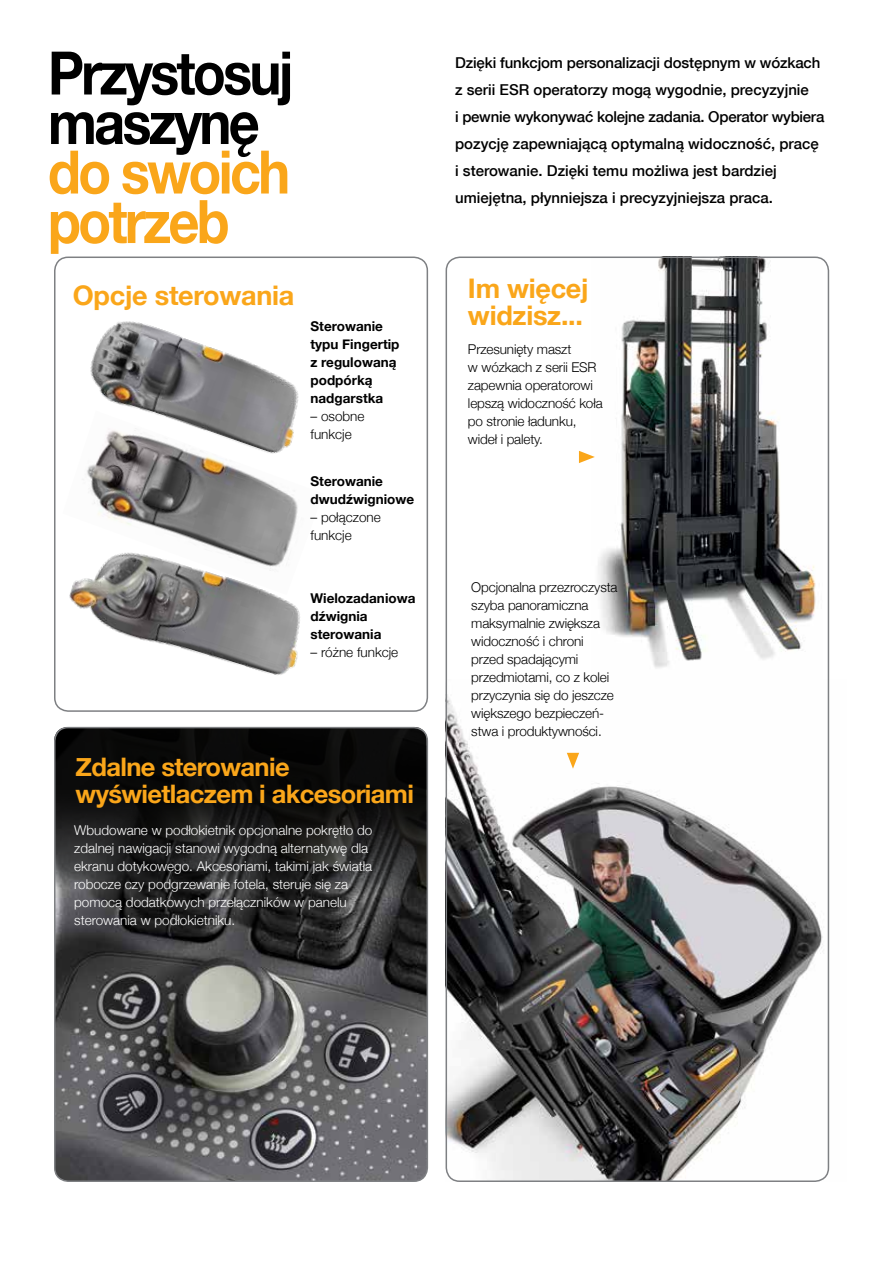
<style>
.page{position:relative;width:893px;height:1263px;background:#fff}
.page>*{position:absolute;margin:0;border:0;box-sizing:border-box;transform-origin:0 0}
.t1{font:700 60px/49.5px "Helvetica Neue";letter-spacing:-.05em;color:#000;scale:.9 1}
.t2{font:700 60px/49.5px "Helvetica Neue";letter-spacing:-.05em;color:#faa61a;scale:.9 1}
.t3{font:700 27px/27px "Helvetica Neue";letter-spacing:-.01em;color:#faa61a}
.t4{font:700 25.5px/27px "Helvetica Neue";letter-spacing:-.025em;color:#faa61a}
.t5{font:500 15px/27px "Helvetica Neue";color:#000}
.t6{font:300 13.5px/18px "Helvetica Neue";letter-spacing:-.01em;color:#000}
.t7{font:300 13.5px/18px "Helvetica Neue";color:#fff}
.t8{font:700 13.5px/18px "Helvetica Neue";color:#000}
</style>
<div class="page">
<img style="left:591px;top:256px;width:231px;height:412px">
<img style="left:446px;top:679px;width:384px;height:502px">
<div style="left:446px;top:257px;width:383px;height:925px;border:2px solid #7e8083;border-radius:14px"></div>
<img style="left:56px;top:1151px;width:370px;height:30px">
<svg style="left:54px;top:727px;width:375px;height:424px;background:#3d3d3e"></svg>
<div style="left:54px;top:727px;width:374px;height:455px;border:2px solid #7e8083;border-radius:14px"></div>
<div style="left:54px;top:257px;width:374px;height:455px;border:2px solid #7e8083;border-radius:14px"></div>
<img style="left:90px;top:321px;width:209px;height:90px">
<img style="left:86px;top:411px;width:212px;height:111px">
<img style="left:58px;top:522px;width:242px;height:185px">
<svg style="left:567px;top:753px;width:12px;height:16px"></svg>
<svg style="left:579px;top:451px;width:16px;height:12px"></svg>
<h1 class="t1" style="left:48px;top:47px;width:275px">Przystosuj maszynę</h1>
<h1 class="t2" style="left:48px;top:146px;width:271px">do swoich potrzeb</h1>
<h2 class="t3" style="left:73px;top:282px;width:223px">Opcje sterowania</h2>
<p class="t8" style="left:310px;top:316px;width:90px">Sterowanie typu Fingertip z regulowaną podpórką nadgarstka</p>
<p class="t6" style="left:310px;top:406px;width:56px">– osobne funkcje</p>
<p class="t8" style="left:310px;top:472px;width:105px">Sterowanie dwudźwigniowe</p>
<p class="t6" style="left:310px;top:508px;width:72px">– połączone funkcje</p>
<p class="t8" style="left:310px;top:588px;width:106px">Wielozadaniowa dźwignia sterowania</p>
<p class="t6" style="left:310px;top:642px;width:89px">– różne funkcje</p>
<h3 class="t4" style="left:76px;top:752px;width:340px">Zdalne sterowanie wyświetlaczem i akcesoriami</h3>
<p class="t7" style="left:74px;top:820px;width:300px">Wbudowane w podłokietnik opcjonalne pokrętło do zdalnej nawigacji stanowi wygodną alternatywę dla ekranu dotykowego. Akcesoriami, takimi jak światła robocze czy podgrzewanie fotela, steruje się za pomocą dodatkowych przełączników w panelu sterowania w podłokietniku.</p>
<p class="t5" style="left:455px;top:49px;width:371px">Dzięki funkcjom personalizacji dostępnym w wózkach z serii ESR operatorzy mogą wygodnie, precyzyjnie<br>i pewnie wykonywać kolejne zadania. Operator wybiera pozycję zapewniającą optymalną widoczność, pracę i sterowanie. Dzięki temu możliwa jest bardziej umiejętna, płynniejsza i precyzyjniejsza praca.</p>
<h2 class="t3" style="left:468px;top:275px;width:122px">Im więcej widzisz...</h2>
<p class="t6" style="left:468px;top:340px;width:136px">Przesunięty maszt<br>w wózkach z serii ESR zapewnia operatorowi lepszą widoczność koła po stronie ładunku, wideł i palety.</p>
<p class="t6" style="left:471px;top:577px;width:148px">Opcjonalna przezroczysta szyba panoramiczna maksymalnie zwiększa widoczność i chroni przed spadającymi przedmiotami, co z kolei przyczynia się do jeszcze większego bezpieczeń&shy;stwa i produktywności.</p>
</div>
